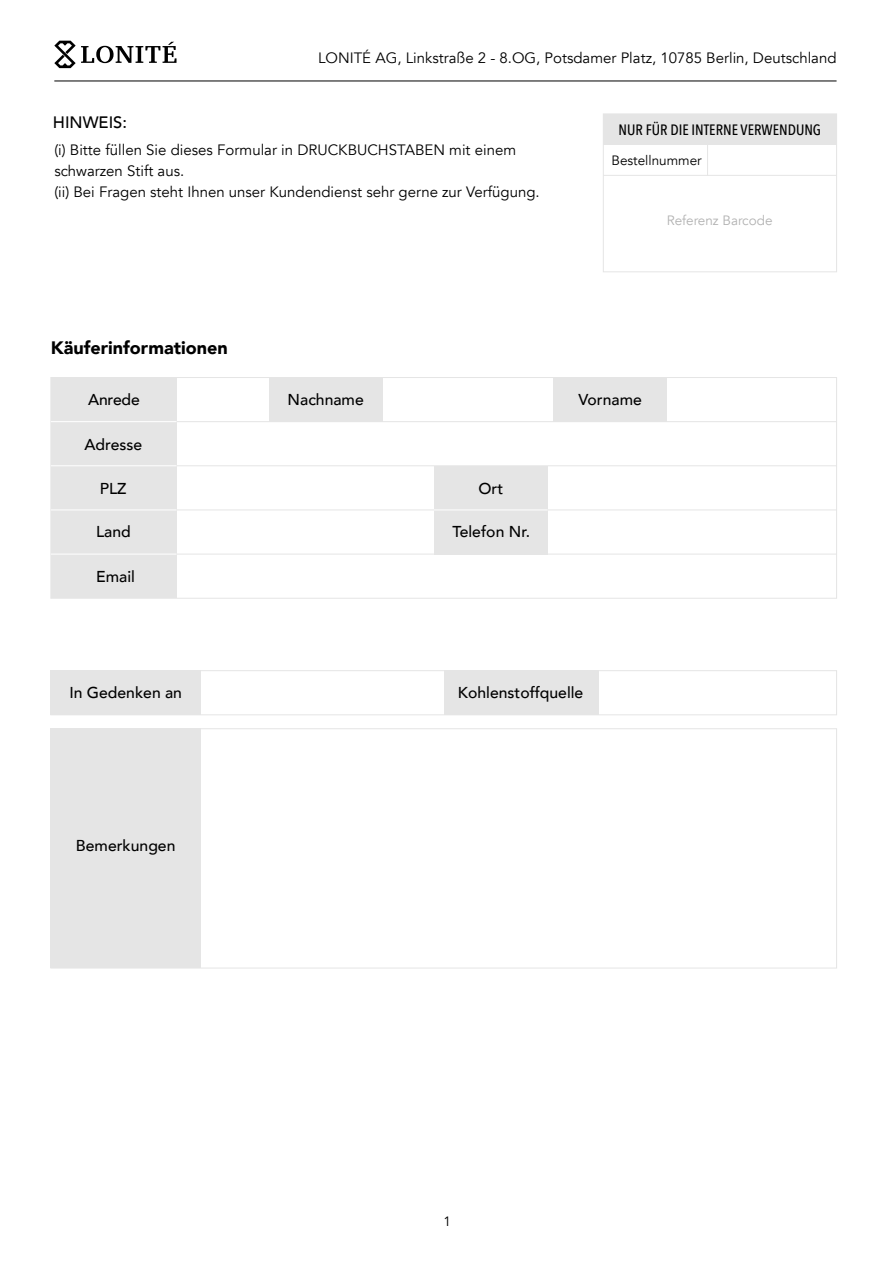
<style>
.page{position:relative;width:893px;height:1263px;background:#fff}
.page>*{position:absolute;margin:0;border:0;box-sizing:border-box;transform-origin:0 0}
.t1{font:900 18px "Avenir";color:#000}
.t2{font:500 16.5px "Avenir";color:#000}
.t3{font:500 15.75px "Avenir";color:#000}
.t4{font:15px/21px "Avenir";color:#000}
.t5{font:500 15px "Avenir Next Condensed";color:#000}
.t6{font:13.5px "Avenir";color:#b2b2b2}
.t7{font:13.5px "Avenir";color:#000}
</style>
<div class="page">
<svg style="left:54px;top:41px;width:123px;height:27px"></svg>
<hr style="left:54px;top:81px;width:783px;height:1px;background:#000">
<div style="left:50px;top:670px;width:787px;height:45px;border:1px solid #e5e5e5"></div>
<div style="left:51px;top:671px;width:150px;height:44px;background:#e5e5e5"></div>
<div style="left:51px;top:729px;width:150px;height:239px;background:#e5e5e5"></div>
<div style="left:444px;top:671px;width:154px;height:44px;background:#e5e5e5"></div>
<div style="left:603px;top:114px;width:234px;height:31px;background:#e5e5e5"></div>
<hr style="left:603px;top:175px;width:234px;height:1px;background:#e5e5e5">
<div style="left:603px;top:114px;width:234px;height:158px;border:1px solid #e5e5e5"></div>
<hr style="left:707px;top:145px;width:1px;height:30px;background:#e5e5e5">
<div style="left:51px;top:377px;width:126px;height:221px;background:#e5e5e5"></div>
<hr style="left:177px;top:421px;width:659px;height:1px;background:#e5e5e5">
<hr style="left:177px;top:510px;width:659px;height:1px;background:#e5e5e5">
<hr style="left:177px;top:554px;width:659px;height:1px;background:#e5e5e5">
<hr style="left:51px;top:421px;width:126px;height:1px;background:#fff">
<hr style="left:177px;top:465px;width:659px;height:1px;background:#e5e5e5">
<hr style="left:51px;top:465px;width:126px;height:1px;background:#fff">
<hr style="left:51px;top:510px;width:126px;height:1px;background:#fff">
<hr style="left:51px;top:554px;width:126px;height:1px;background:#fff">
<div style="left:269px;top:377px;width:114px;height:45px;background:#e5e5e5"></div>
<div style="left:553px;top:377px;width:114px;height:45px;background:#e5e5e5"></div>
<div style="left:434px;top:466px;width:114px;height:88px;background:#e5e5e5"></div>
<hr style="left:434px;top:510px;width:114px;height:1px;background:#fff">
<p class="t4" style="left:318px;top:48px;width:520px">LONITÉ AG, Linkstraße 2 - 8.OG, Potsdamer Platz, 10785 Berlin, Deutschland</p>
<p class="t2" style="left:53px;top:111px;width:76px">HINWEIS:</p>
<p class="t4" style="left:54px;top:140px;width:487px">(i) Bitte füllen Sie dieses Formular in DRUCKBUCHSTABEN mit einem schwarzen Stift aus.<br>(ii) Bei Fragen steht Ihnen unser Kundendienst sehr gerne zur Verfügung.</p>
<p class="t1" style="left:51px;top:336px;width:178px">Käuferinformationen</p>
<p class="t5" style="left:619px;top:120px;width:204px">NUR FÜR DIE INTERNE VERWENDUNG</p>
<p class="t7" style="left:611px;top:152px;width:92px">Bestellnummer</p>
<p class="t6" style="left:667px;top:211px;width:107px">Referenz Barcode</p>
<p class="t3" style="left:88px;top:390px;width:53px">Anrede</p>
<p class="t3" style="left:84px;top:434px;width:59px">Adresse</p>
<p class="t3" style="left:288px;top:390px;width:78px">Nachname</p>
<p class="t3" style="left:579px;top:390px;width:65px">Vorname</p>
<p class="t3" style="left:100px;top:478px;width:28px">PLZ</p>
<p class="t3" style="left:478px;top:478px;width:26px">Ort</p>
<p class="t3" style="left:96px;top:521px;width:36px">Land</p>
<p class="t3" style="left:452px;top:521px;width:79px">Telefon Nr.</p>
<p class="t3" style="left:96px;top:566px;width:40px">Email</p>
<p class="t3" style="left:69px;top:683px;width:114px">In Gedenken an</p>
<p class="t3" style="left:76px;top:835px;width:101px">Bemerkungen</p>
<p class="t3" style="left:458px;top:683px;width:127px">Kohlenstoffquelle</p>
<p class="t7" style="left:443px;top:1212px;width:9px">1</p>
</div>
